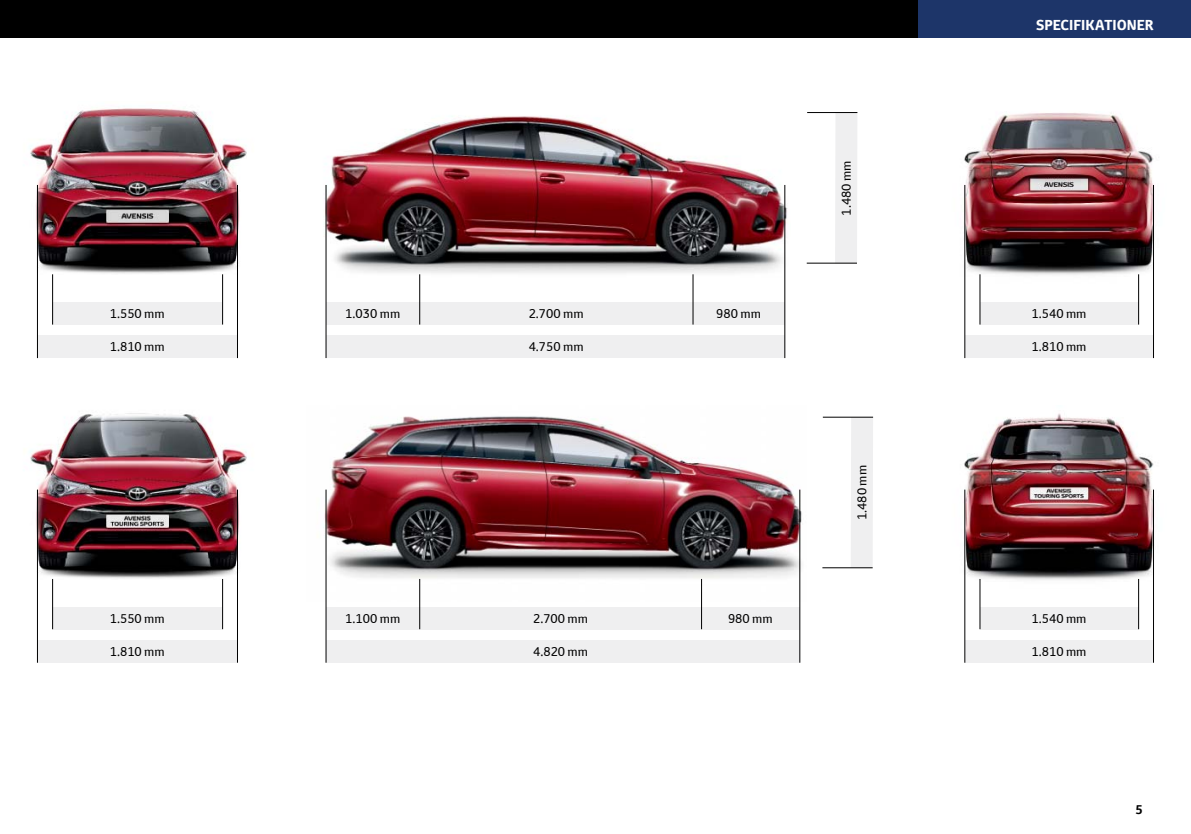
<style>
.page{position:relative;width:1191px;height:834px;background:#fff}
.page>*{position:absolute;margin:0;border:0;box-sizing:border-box;transform-origin:0 0}
.t1{font:700 14px "Toyota Text";color:#fff}
.t2{font:12.25px "Toyota Text";color:#000}
.t3{font:700 12.25px "Toyota Text";color:#000}
</style>
<div class="page">
<img style="left:30px;top:413px;width:217px;height:188px">
<img style="left:30px;top:108px;width:217px;height:188px">
<img style="left:964px;top:413px;width:191px;height:188px">
<img style="left:964px;top:113px;width:191px;height:183px">
<img style="left:323px;top:416px;width:479px;height:185px">
<img style="left:325px;top:116px;width:463px;height:180px">
<div style="left:0;top:0;width:918px;height:37px;background:#000"></div>
<div style="left:918px;top:0;width:273px;height:37px;background:#1d3569"></div>
<div style="left:52px;top:606px;width:170px;height:23px;background:#efeff0"></div>
<div style="left:52px;top:302px;width:170px;height:22px;background:#efeff0"></div>
<div style="left:37px;top:640px;width:200px;height:22px;background:#efeff0"></div>
<div style="left:37px;top:336px;width:200px;height:22px;background:#efeff0"></div>
<div style="left:326px;top:606px;width:474px;height:23px;background:#efeff0"></div>
<div style="left:326px;top:302px;width:459px;height:22px;background:#efeff0"></div>
<div style="left:326px;top:640px;width:474px;height:22px;background:#efeff0"></div>
<div style="left:326px;top:336px;width:459px;height:22px;background:#efeff0"></div>
<div style="left:850px;top:417px;width:23px;height:151px;background:#efeff0"></div>
<div style="left:835px;top:112px;width:22px;height:151px;background:#efeff0"></div>
<div style="left:979px;top:606px;width:159px;height:23px;background:#efeff0"></div>
<div style="left:979px;top:302px;width:159px;height:22px;background:#efeff0"></div>
<div style="left:964px;top:640px;width:189px;height:22px;background:#efeff0"></div>
<div style="left:964px;top:336px;width:189px;height:22px;background:#efeff0"></div>
<hr style="left:222px;top:579px;width:1px;height:50px;background:#000">
<hr style="left:222px;top:274px;width:1px;height:50px;background:#000">
<hr style="left:1138px;top:579px;width:1px;height:50px;background:#000">
<hr style="left:1138px;top:274px;width:1px;height:50px;background:#000">
<hr style="left:823px;top:417px;width:50px;height:1px;background:#000">
<hr style="left:807px;top:112px;width:50px;height:1px;background:#000">
<hr style="left:237px;top:489px;width:1px;height:173px;background:#000">
<hr style="left:237px;top:185px;width:1px;height:173px;background:#000">
<hr style="left:1153px;top:489px;width:1px;height:173px;background:#000">
<hr style="left:1153px;top:185px;width:1px;height:173px;background:#000">
<hr style="left:37px;top:489px;width:1px;height:173px;background:#000">
<hr style="left:37px;top:185px;width:1px;height:173px;background:#000">
<hr style="left:964px;top:489px;width:1px;height:173px;background:#000">
<hr style="left:964px;top:185px;width:1px;height:173px;background:#000">
<hr style="left:52px;top:579px;width:1px;height:50px;background:#000">
<hr style="left:52px;top:274px;width:1px;height:50px;background:#000">
<hr style="left:979px;top:579px;width:1px;height:50px;background:#000">
<hr style="left:979px;top:274px;width:1px;height:50px;background:#000">
<hr style="left:822px;top:567px;width:50px;height:1px;background:#000">
<hr style="left:806px;top:263px;width:51px;height:1px;background:#000">
<hr style="left:326px;top:489px;width:1px;height:173px;background:#000">
<hr style="left:326px;top:185px;width:1px;height:173px;background:#000">
<hr style="left:799px;top:489px;width:1px;height:173px;background:#000">
<hr style="left:784px;top:185px;width:1px;height:173px;background:#000">
<hr style="left:701px;top:579px;width:1px;height:50px;background:#000">
<hr style="left:692px;top:274px;width:1px;height:50px;background:#000">
<hr style="left:419px;top:579px;width:1px;height:50px;background:#000">
<hr style="left:419px;top:274px;width:1px;height:50px;background:#000">
<p class="t1" style="left:1036px;top:15px;width:119px">SPECIFIKATIONER</p>
<p class="t2" style="left:838px;top:216px;width:57px;rotate:-90deg">1.480 mm</p>
<p class="t2" style="left:110px;top:305px;width:57px">1.550 mm</p>
<p class="t2" style="left:345px;top:305px;width:57px">1.030 mm</p>
<p class="t2" style="left:528px;top:305px;width:57px">2.700 mm</p>
<p class="t2" style="left:716px;top:305px;width:46px">980 mm</p>
<p class="t2" style="left:1031px;top:305px;width:57px">1.540 mm</p>
<p class="t2" style="left:110px;top:339px;width:57px">1.810 mm</p>
<p class="t2" style="left:528px;top:339px;width:57px">4.750 mm</p>
<p class="t2" style="left:1031px;top:339px;width:57px">1.810 mm</p>
<p class="t2" style="left:854px;top:520px;width:57px;rotate:-90deg">1.480 mm</p>
<p class="t2" style="left:110px;top:610px;width:57px">1.550 mm</p>
<p class="t2" style="left:345px;top:610px;width:57px">1.100 mm</p>
<p class="t2" style="left:533px;top:610px;width:57px">2.700 mm</p>
<p class="t2" style="left:728px;top:610px;width:46px">980 mm</p>
<p class="t2" style="left:1031px;top:610px;width:57px">1.540 mm</p>
<p class="t2" style="left:110px;top:643px;width:57px">1.810 mm</p>
<p class="t2" style="left:533px;top:643px;width:57px">4.820 mm</p>
<p class="t2" style="left:1031px;top:643px;width:57px">1.810 mm</p>
<p class="t3" style="left:1135px;top:800px;width:9px">5</p>
</div>
